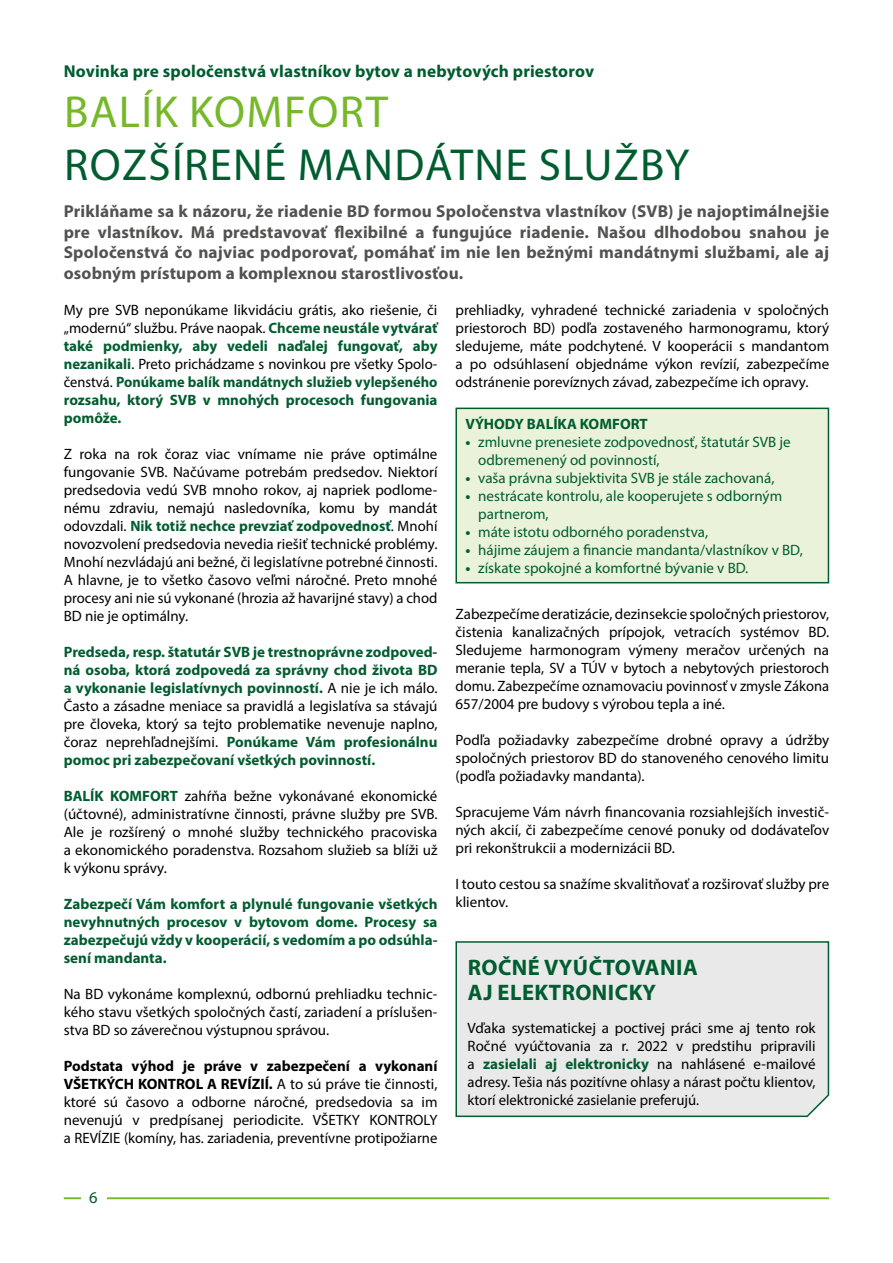
<style>
.page{position:relative;width:893px;height:1263px;background:#fff}
.page>*{position:absolute;margin:0;border:0;box-sizing:border-box;transform-origin:0 0}
.t1{font:45px "Myriad Pro";letter-spacing:.03em;color:#005d2f}
.t2{font:45px "Myriad Pro";letter-spacing:.03em;color:#76b82a}
.t3{font:700 22.5px/25.5px "Myriad Pro";letter-spacing:.02em;color:#005d2f}
.t4{font:700 17.25px/20.7px "Myriad Pro";letter-spacing:.01em;color:#525251;text-align:justify}
.t5{font:700 17.25px "Myriad Pro";letter-spacing:.01em;color:#005d2f}
.t6{font:16.5px "Myriad Pro";color:#005d2f}
.t7{font:15px/18px "Myriad Pro";color:#000;text-align:justify}
.t8{font:700 15px/18px "Myriad Pro";color:#005d2f;text-align:justify}
.t9{font:15px/18px "Myriad Pro";color:#005d2f}
.s1{font-weight:400;color:#000}
.s2{font-weight:700;color:#005d2f}
.s3{font-weight:700}
</style>
<div class="page">
<hr style="left:64px;top:1197px;width:765px;height:2px;background:#76b82a">
<div style="left:81px;top:1180px;width:25px;height:33px;background:#fff"></div>
<div style="left:456px;top:408px;width:372px;height:175px;background:#eaf2da"></div>
<div style="left:455px;top:408px;width:374px;height:175px;border:2px solid #005d2f"></div>
<div style="left:455px;top:941px;width:375px;height:177px;background:#e9e9e9"></div>
<p class="t5" style="left:64px;top:60px;width:532px">Novinka pre spoločenstvá vlastníkov bytov a nebytových priestorov</p>
<h1 class="t2" style="left:64px;top:84px;width:325px">BALÍK KOMFORT</h1>
<h1 class="t1" style="left:64px;top:137px;width:627px">ROZŠÍRENÉ MANDÁTNE SLUŽBY</h1>
<p class="t4" style="left:64px;top:200px;width:767px">Prikláňame sa k názoru, že riadenie BD formou Spoločenstva vlastníkov (SVB) je najoptimálnejšie pre vlastníkov. Má predstavovať flexibilné a fungujúce riadenie. Našou dlhodobou snahou je Spoločenstvá čo najviac podporovať, pomáhať im nie len bežnými mandátnymi službami, ale aj osobným prístupom a komplexnou starostlivosťou.</p>
<p class="t8" style="left:64px;top:300px;width:375px"><span class="s1">My pre SVB neponúkame likvidáciu grátis, ako riešenie, či „modernú“ službu. Práve naopak.</span> Chceme neustále vytvárať také podmienky, aby vedeli naďalej fungovať, aby nezanikali<span class="s1">. Preto prichádzame s novinkou pre všetky Spolo&shy;čenstvá.</span> Ponúkame balík mandátnych služieb vylepšeného rozsahu, ktorý SVB v mnohých procesoch fungovania pomôže.</p>
<p class="t7" style="left:64px;top:444px;width:375px">Z roka na rok čoraz viac vnímame nie práve optimálne fungovanie SVB. Načúvame potrebám predsedov. Niektorí predsedovia vedú SVB mnoho rokov, aj napriek podlome&shy;nému zdraviu, nemajú nasledovníka, komu by mandát odovzdali. <span class="s2">Nik totiž nechce prevziať zodpovednosť</span>. Mnohí novozvolení predsedovia nevedia riešiť technické problémy.<br>Mnohí nezvládajú ani bežné, či legislatívne potrebné činnosti.<br>A hlavne, je to všetko časovo veľmi náročné. Preto mnohé procesy ani nie sú vykonané (hrozia až havarijné stavy) a chod BD nie je optimálny.</p>
<p class="t8" style="left:64px;top:642px;width:375px">Predseda, resp. štatutár SVB je trestnoprávne zodpoved&shy;ná osoba, ktorá zodpovedá za správny chod života BD a vykonanie legislatívnych povinností. <span class="s1">A nie je ich málo.<br>Často a zásadne meniace sa pravidlá a legislatíva sa stávajú pre človeka, ktorý sa tejto problematike nevenuje naplno, čoraz neprehľadnejšími.</span> Ponúkame Vám profesionálnu pomoc pri zabezpečovaní všetkých povinností.</p>
<p class="t7" style="left:64px;top:786px;width:375px"><span class="s2">BALÍK KOMFORT</span> zahŕňa bežne vykonávané ekonomické (účtovné), administratívne činnosti, právne služby pre SVB.<br>Ale je rozšírený o mnohé služby technického pracoviska a ekonomického poradenstva. Rozsahom služieb sa blíži už k výkonu správy.</p>
<p class="t8" style="left:64px;top:894px;width:375px">Zabezpečí Vám komfort a plynulé fungovanie všetkých nevyhnutných procesov v bytovom dome. Procesy sa zabezpečujú vždy v kooperácií, s vedomím a po odsúhla&shy;sení mandanta.</p>
<p class="t7" style="left:64px;top:984px;width:375px">Na BD vykonáme komplexnú, odbornú prehliadku technic&shy;kého stavu všetkých spoločných častí, zariadení a príslušen&shy;stva BD so záverečnou výstupnou správou.</p>
<p class="t7" style="left:64px;top:1056px;width:375px"><span class="s3">Podstata výhod je práve v zabezpečení a vykonaní VŠETKÝCH KONTROL A REVÍZIÍ.</span> A to sú práve tie činnosti, ktoré sú časovo a odborne náročné, predsedovia sa im nevenujú v predpísanej periodicite. VŠETKY KONTROLY a REVÍZIE (komíny, has. zariadenia, preventívne protipožiarne</p>
<p class="t7" style="left:455px;top:300px;width:375px">prehliadky, vyhradené technické zariadenia v spoločných priestoroch BD) podľa zostaveného harmonogramu, ktorý sledujeme, máte podchytené. V kooperácii s mandantom a po odsúhlasení objednáme výkon revízií, zabezpečíme odstránenie porevíznych závad, zabezpečíme ich opravy.</p>
<p class="t8" style="left:465px;top:414px;width:184px">VÝHODY BALÍKA KOMFORT</p>
<p class="t9" style="left:478px;top:433px;width:314px;text-indent:-13px"><span class="s3">•</span> zmluvne prenesiete zodpovednosť, štatutár SVB je odbremenený od povinností,</p>
<p class="t9" style="left:465px;top:469px;width:311px"><span class="s3">•</span> vaša právna subjektivita SVB je stále zachovaná,</p>
<p class="t9" style="left:478px;top:487px;width:305px;text-indent:-13px"><span class="s3">•</span> nestrácate kontrolu, ale kooperujete s odborným partnerom,</p>
<p class="t9" style="left:465px;top:523px;width:244px"><span class="s3">•</span> máte istotu odborného poradenstva,</p>
<p class="t9" style="left:465px;top:541px;width:339px"><span class="s3">•</span> hájime záujem a financie mandanta/vlastníkov v BD,</p>
<p class="t9" style="left:465px;top:559px;width:284px"><span class="s3">•</span> získate spokojné a komfortné bývanie v BD.</p>
<p class="t7" style="left:455px;top:605px;width:375px">Zabezpečíme deratizácie, dezinsekcie spoločných priestorov, čistenia kanalizačných prípojok, vetracích systémov BD.<br>Sledujeme harmonogram výmeny meračov určených na meranie tepla, SV a TÚV v bytoch a nebytových priestoroch domu. Zabezpečíme oznamovaciu povinnosť v zmysle Zákona 657/2004 pre budovy s výrobou tepla a iné.</p>
<p class="t7" style="left:455px;top:731px;width:375px">Podľa požiadavky zabezpečíme drobné opravy a údržby spoločných priestorov BD do stanoveného cenového limitu (podľa požiadavky mandanta).</p>
<p class="t7" style="left:455px;top:803px;width:375px">Spracujeme Vám návrh financovania rozsiahlejších investič&shy;ných akcií, či zabezpečíme cenové ponuky od dodávateľov pri rekonštrukcii a modernizácii BD.</p>
<p class="t7" style="left:455px;top:875px;width:375px">I touto cestou sa snažíme skvalitňovať a rozširovať služby pre klientov.</p>
<h2 class="t3" style="left:468px;top:953px;width:231px">ROČNÉ VYÚČTOVANIA<br>AJ ELEKTRONICKY</h2>
<p class="t7" style="left:468px;top:1019px;width:350px">Vďaka systematickej a poctivej práci sme aj tento rok Ročné vyúčtovania za r. 2022 v predstihu pripravili a <span class="s2">zasielali aj elektronicky</span> na nahlásené e-mailové adresy. Tešia nás pozitívne ohlasy a nárast počtu klientov, ktorí elektronické zasielanie preferujú.</p>
<p class="t6" style="left:89px;top:1187px;width:10px">6</p>
</div>
